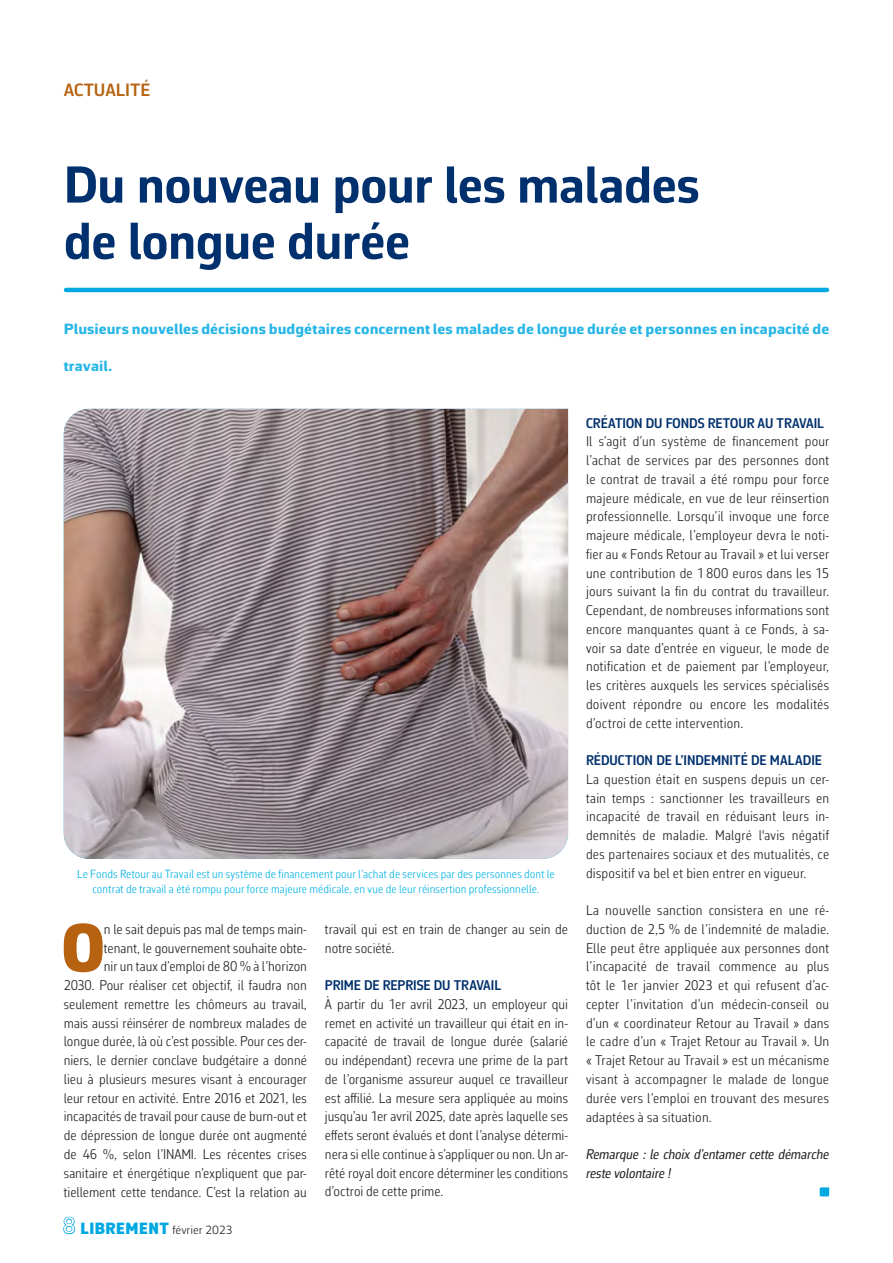
<style>
.page{position:relative;width:893px;height:1263px;background:#fff}
.page>*{position:absolute;margin:0;border:0;box-sizing:border-box;transform-origin:0 0}
.body_met_initiaal{font:900 68.7px "Corbeau Pro";color:#b66211}
.titel_groot_licht{font:700 52.5px "Corbeau Pro";letter-spacing:-.01em;color:#00306d}
.t1{font:600 18px "Corbeau Pro";color:#b66211}
.intro{font:800 15px "Corbeau Ext Pro";letter-spacing:.005em;color:#27b6e6}
.body_zonder_initiaal{font:300 14.25px/18.8px "Corbeau Con Pro";letter-spacing:.015em;color:#231f20;text-align:justify}
.body_met_initiaal-2{font:300 14.25px/18.8px "Corbeau Con Pro";color:#231f20;text-align:right}
.tussentitel_1{font:600 14.25px "Corbeau Con Pro";color:#00306d}
.body_zonder_initiaal-2{font:italic 14.25px/18.8px "Corbeau Con Pro";letter-spacing:-.01em;color:#231f20}
.Legende{font:300 12px/15px "Corbeau Con Pro";letter-spacing:.005em;color:#00b2e5;text-align:center}
.t2{font:300 12px "Corbeau Pro";color:#231f20}
.s1{font-weight:400;font-size:22.5px;color:#00a8e2}
.s2{font-weight:900;font-size:16.5px;color:#00a8e2}
</style>
<div class="page">
<hr style="left:66px;top:288px;width:761px;height:4px;background:#00a8e2">
<svg style="left:820px;top:1187px;width:9px;height:9px"></svg>
<img style="left:64px;top:409px;width:504px;height:450px">
<p class="t1" style="left:64px;top:78px;width:88px">ACTUALITÉ</p>
<p class="titel_groot_licht" style="left:64px;top:149px;width:637px">Du nouveau pour les malades</p>
<p class="titel_groot_licht" style="left:64px;top:206px;width:348px">de longue durée</p>
<p class="intro" style="left:64px;top:319px;width:767px">Plusieurs nouvelles décisions budgétaires concernent les malades de longue durée et personnes en incapacité de</p>
<p class="intro" style="left:64px;top:356px;width:50px">travail.</p>
<p class="Legende" style="left:77px;top:866px;width:479px">Le Fonds Retour au Travail est un système de financement pour l’achat de services par des personnes dont le contrat de travail a été rompu pour force majeure médicale, en vue de leur réinsertion professionnelle.</p>
<p class="body_met_initiaal" style="left:62px;top:902px;width:44px">O</p>
<p class="body_met_initiaal-2" style="left:64px;top:919px;width:245px">n le sait depuis pas mal de temps main-<br>tenant, le gouvernement souhaite obte-<br>nir un taux d’emploi de 80 % à l’horizon<br>2030. Pour réaliser cet objectif, il faudra non seulement remettre les chômeurs au travail, mais aussi réinsérer de nombreux malades de longue durée, là où c’est possible. Pour ces der&shy;niers, le dernier conclave budgétaire a donné lieu à plusieurs mesures visant à encourager leur retour en activité. Entre 2016 et 2021, les incapacités de travail pour cause de burn-out et de dépression de longue durée ont augmenté de 46 %, selon l’INAMI. Les récentes crises sanitaire et énergétique n’expliquent que par&shy;tiellement cette tendance. C’est la relation au</p>
<p class="body_met_initiaal-2" style="left:325px;top:919px;width:245px;text-align:left">travail qui est en train de changer au sein de notre société.</p>
<p class="tussentitel_1" style="left:325px;top:976px;width:178px">PRIME DE REPRISE DU TRAVAIL</p>
<p class="body_zonder_initiaal" style="left:325px;top:994px;width:245px">À partir du 1er avril 2023, un employeur qui remet en activité un travailleur qui était en in&shy;capacité de travail de longue durée (salarié ou indépendant) recevra une prime de la part de l’organisme assureur auquel ce travailleur est affilié. La mesure sera appliquée au moins jusqu’au 1er avril 2025, date après laquelle ses effets seront évalués et dont l’analyse détermi&shy;nera si elle continue à s’appliquer ou non. Un ar&shy;rêté royal doit encore déterminer les conditions d’octroi de cette prime.</p>
<p class="t2" style="left:63px;top:1222px;width:172px"><span class="s1">8</span> <span class="s2">LIBREMENT</span> février 2023</p>
<p class="tussentitel_1" style="left:586px;top:413px;width:239px">CRÉATION DU FONDS RETOUR AU TRAVAIL</p>
<p class="body_zonder_initiaal" style="left:586px;top:432px;width:245px">Il s’agit d’un système de financement pour l’achat de services par des personnes dont le contrat de travail a été rompu pour force majeure médicale, en vue de leur réinsertion professionnelle. Lorsqu’il invoque une force majeure médicale, l’employeur devra le noti&shy;fier au « Fonds Retour au Travail » et lui verser une contribution de 1 800 euros dans les 15 jours suivant la fin du contrat du travailleur.<br>Cependant, de nombreuses informations sont encore manquantes quant à ce Fonds, à sa&shy;voir sa date d’entrée en vigueur, le mode de notification et de paiement par l’employeur, les critères auxquels les services spécialisés doivent répondre ou encore les modalités d’octroi de cette intervention.</p>
<p class="tussentitel_1" style="left:586px;top:751px;width:237px">RÉDUCTION DE L’INDEMNITÉ DE MALADIE</p>
<p class="body_zonder_initiaal" style="left:586px;top:769px;width:245px">La question était en suspens depuis un cer&shy;tain temps : sanctionner les travailleurs en incapacité de travail en réduisant leurs in&shy;demnités de maladie. Malgré l'avis négatif des partenaires sociaux et des mutualités, ce dispositif va bel et bien entrer en vigueur.</p>
<p class="body_zonder_initiaal" style="left:586px;top:901px;width:245px">La nouvelle sanction consistera en une ré&shy;duction de 2,5 % de l’indemnité de maladie.<br>Elle peut être appliquée aux personnes dont l’incapacité de travail commence au plus tôt le 1er janvier 2023 et qui refusent d’ac&shy;cepter l’invitation d’un médecin-conseil ou d’un « coordinateur Retour au Travail » dans le cadre d’un « Trajet Retour au Travail ». Un « Trajet Retour au Travail » est un mécanisme visant à accompagner le malade de longue durée vers l’emploi en trouvant des mesures adaptées à sa situation.</p>
<p class="body_zonder_initiaal-2" style="left:586px;top:1144px;width:245px">Remarque : le choix d’entamer cette démarche reste volontaire !</p>
</div>
